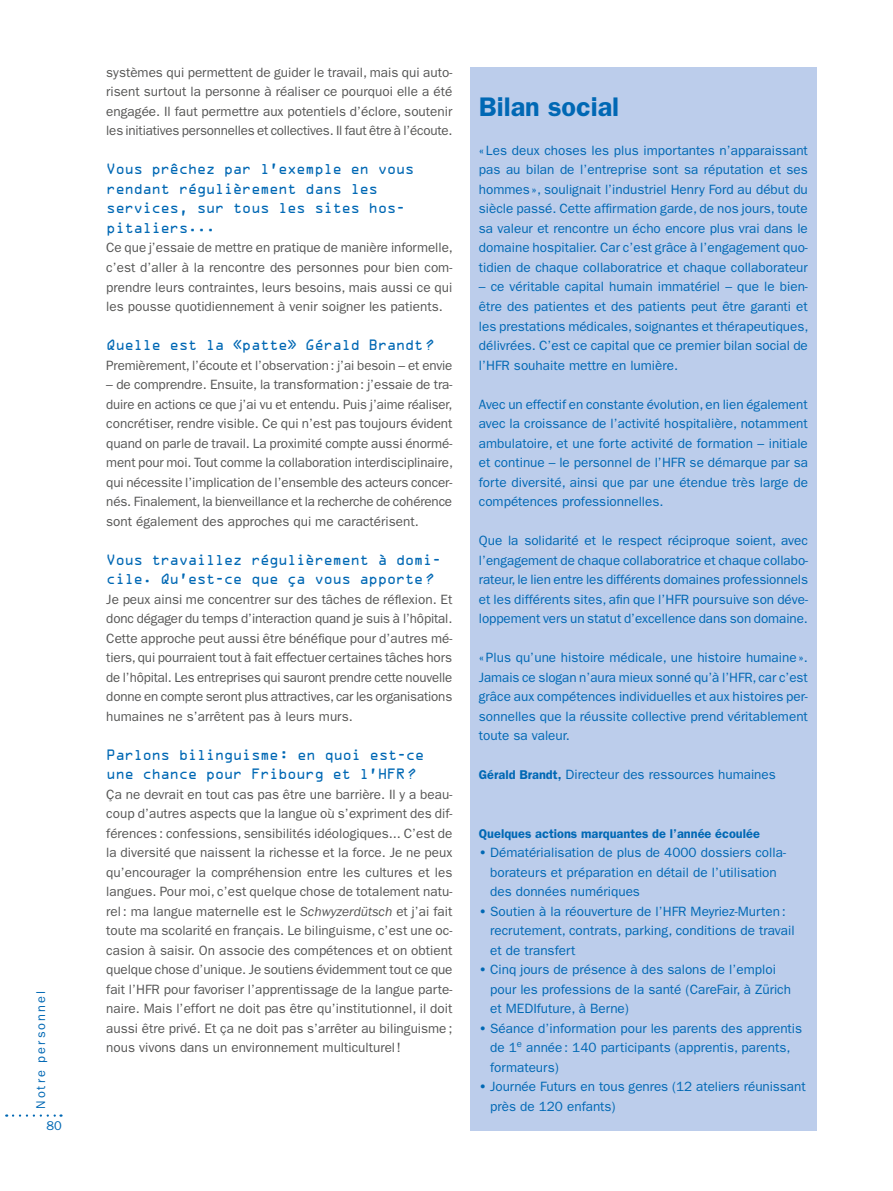
<style>
.page{position:relative;width:893px;height:1191px;background:#fff}
.page>*{position:absolute;margin:0;border:0;box-sizing:border-box;transform-origin:0 0}
.t1{font:600 27px "ITC Franklin Gothic Std";color:#0068b4}
.t2{font:13.5px/19.5px "ITC Franklin Gothic Std";color:#565655;text-align:justify}
.t3{font:13.5px/19.5px "ITC Franklin Gothic Std";color:#0068b4;text-align:justify}
.t4{font:13.5px/19.5px "OCRA Std";letter-spacing:-.05em;color:#0068b4}
.t5{font:600 12.75px "ITC Franklin Gothic Std";color:#0068b4}
.t6{font:12.75px "ITC Franklin Gothic Std";letter-spacing:.16em;color:#0068b4}
.s1{font-style:italic}
.s2{font-weight:600;font-size:12.75px}
.s3{font-weight:600}
</style>
<div class="page">
<svg style="left:13px;top:1114px;width:49px;height:2px"></svg>
<div style="left:470px;top:67px;width:346px;height:1063px;background:#bccdeb"></div>
<p class="t6" style="left:33px;top:1109px;width:119px;rotate:-90deg">Notre personnel</p>
<p class="t6" style="left:46px;top:1118px;width:17px">80</p>
<p class="t2" style="left:106px;top:63px;width:348px">systèmes qui permettent de guider le travail, mais qui auto&shy;risent surtout la personne à réaliser ce pourquoi elle a été engagée. Il faut permettre aux potentiels d’éclore, soutenir les initiatives personnelles et collectives. Il faut être à l’écoute.</p>
<p class="t4" style="left:106px;top:161px;width:310px">Vous prêchez par l’exemple en vous rendant régulièrement dans les services‚ sur tous les sites hos&shy;pitaliers...</p>
<p class="t2" style="left:106px;top:238px;width:348px">Ce que j’essaie de mettre en pratique de manière informelle, c’est d’aller à la rencontre des personnes pour bien com&shy;prendre leurs contraintes, leurs besoins, mais aussi ce qui les pousse quotidiennement à venir soigner les patients.</p>
<p class="t4" style="left:106px;top:336px;width:330px">Quelle est la «patte» Gérald Brandt ?</p>
<p class="t2" style="left:106px;top:355px;width:348px">Premièrement, l’écoute et l’observation: j’ai besoin – et envie</p>
<p class="t2" style="left:106px;top:375px;width:348px">– de comprendre. Ensuite, la transformation: j’essaie de tra&shy;duire en actions ce que j’ai vu et entendu. Puis j’aime réaliser, concrétiser, rendre visible. Ce qui n’est pas toujours évident quand on parle de travail. La proximité compte aussi énormé&shy;ment pour moi. Tout comme la collaboration interdisciplinaire, qui nécessite l’implication de l’ensemble des acteurs concer&shy;nés. Finalement, la bienveillance et la recherche de cohérence sont également des approches qui me caractérisent.</p>
<p class="t4" style="left:106px;top:551px;width:337px">Vous travaillez régulièrement à domi&shy;cile. Qu’est-ce que ça vous apporte ?</p>
<p class="t2" style="left:106px;top:589px;width:348px">Je peux ainsi me concentrer sur des tâches de réflexion. Et donc dégager du temps d’interaction quand je suis à l’hôpital.<br>Cette approche peut aussi être bénéfique pour d’autres mé&shy;tiers, qui pourraient tout à fait effectuer certaines tâches hors de l’hôpital. Les entreprises qui sauront prendre cette nouvelle donne en compte seront plus attractives, car les organisations humaines ne s’arrêtent pas à leurs murs.</p>
<p class="t4" style="left:106px;top:746px;width:320px">Parlons bilinguisme: en quoi est-ce une chance pour Fribourg et l’HFR ?</p>
<p class="t2" style="left:106px;top:784px;width:348px">Ça ne devrait en tout cas pas être une barrière. Il y a beau&shy;coup d’autres aspects que la langue où s’expriment des dif&shy;férences: confessions, sensibilités idéologiques... C’est de la diversité que naissent la richesse et la force. Je ne peux qu’encourager la compréhension entre les cultures et les langues. Pour moi, c’est quelque chose de totalement natu&shy;rel: ma langue maternelle est le <span class="s1">Schwyzerdütsch</span> et j’ai fait toute ma scolarité en français. Le bilinguisme, c’est une oc&shy;casion à saisir. On associe des compétences et on obtient quelque chose d’unique. Je soutiens évidemment tout ce que fait l’HFR pour favoriser l’apprentissage de la langue parte&shy;naire. Mais l’effort ne doit pas être qu’institutionnel, il doit aussi être privé. Et ça ne doit pas s’arrêter au bilinguisme; nous vivons dans un environnement multiculturel!</p>
<h1 class="t1" style="left:479px;top:91px;width:142px">Bilan social</h1>
<p class="t3" style="left:479px;top:141px;width:331px">« Les deux choses les plus importantes n’apparaissant pas au bilan de l’entreprise sont sa réputation et ses hommes», soulignait l’industriel Henry Ford au début du siècle passé. Cette affirmation garde, de nos jours, toute sa valeur et rencontre un écho encore plus vrai dans le domaine hospitalier. Car c’est grâce à l’engagement quo&shy;tidien de chaque collaboratrice et chaque collaborateur</p>
<p class="t3" style="left:479px;top:277px;width:331px">– ce véritable capital humain immatériel – que le bien&shy;être des patientes et des patients peut être garanti et les prestations médicales, soignantes et thérapeutiques, délivrées. C’est ce capital que ce premier bilan social de l’HFR souhaite mettre en lumière.</p>
<p class="t3" style="left:479px;top:394px;width:331px">Avec un effectif en constante évolution, en lien également avec la croissance de l’activité hospitalière, notamment ambulatoire, et une forte activité de formation – initiale et continue – le personnel de l’HFR se démarque par sa forte diversité, ainsi que par une étendue très large de compétences professionnelles.</p>
<p class="t3" style="left:479px;top:531px;width:331px">Que la solidarité et le respect réciproque soient, avec l’engagement de chaque collaboratrice et chaque collabo&shy;rateur, le lien entre les différents domaines professionnels et les différents sites, afin que l’HFR poursuive son déve&shy;loppement vers un statut d’excellence dans son domaine.</p>
<p class="t3" style="left:479px;top:648px;width:331px">«Plus qu’une histoire médicale, une histoire humaine».<br>Jamais ce slogan n’aura mieux sonné qu’à l’HFR, car c’est grâce aux compétences individuelles et aux histoires per&shy;sonnelles que la réussite collective prend véritablement toute sa valeur.</p>
<p class="t3" style="left:479px;top:765px;width:298px"><span class="s2">Gérald Brandt,</span> Directeur des ressources humaines</p>
<p class="t5" style="left:479px;top:825px;width:283px">Quelques actions marquantes de l’année écoulée</p>
<p class="t3" style="left:490px;top:843px;width:297px;text-align:left;text-indent:-11px"><span class="s3">•</span> Dématérialisation de plus de 4000 dossiers colla&shy;borateurs et préparation en détail de l’utilisation des données numériques</p>
<p class="t3" style="left:490px;top:901px;width:306px;text-align:left;text-indent:-11px"><span class="s3">•</span> Soutien à la réouverture de l’HFR Meyriez-Murten: recrutement, contrats, parking, conditions de travail et de transfert</p>
<p class="t3" style="left:490px;top:960px;width:302px;text-align:left;text-indent:-11px"><span class="s3">•</span> Cinq jours de présence à des salons de l’emploi pour les professions de la santé (CareFair, à Zürich et MEDIfuture, à Berne)</p>
<p class="t3" style="left:490px;top:1018px;width:314px;text-align:left;text-indent:-11px"><span class="s3">•</span> Séance d’information pour les parents des apprentis de 1<sup>e</sup> année: 140 participants (apprentis, parents, formateurs)</p>
<p class="t3" style="left:490px;top:1077px;width:317px;text-indent:-11px"><span class="s3">•</span> Journée Futurs en tous genres (12 ateliers réunissant près de 120 enfants)</p>
</div>
